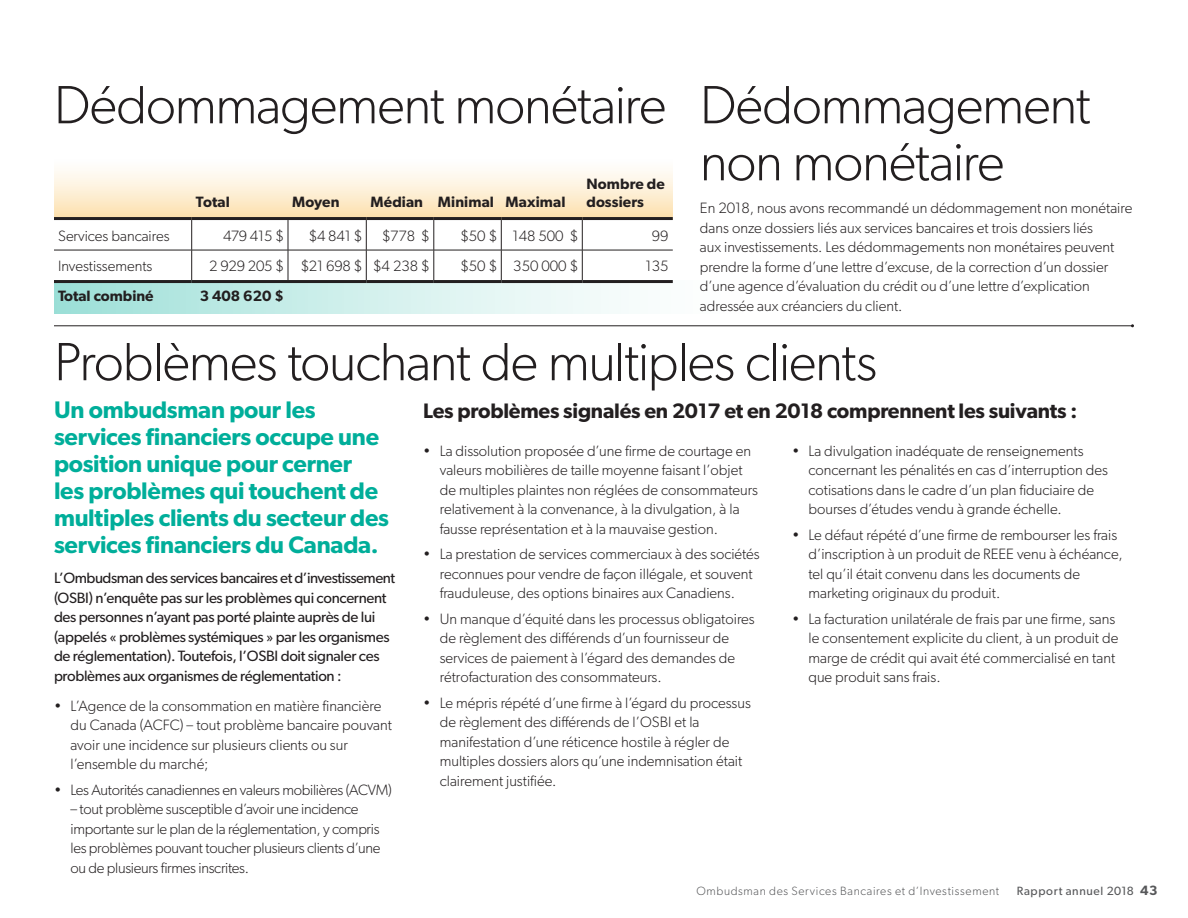
<style>
.page{position:relative;width:1188px;height:918px;background:#fff}
.page>*{position:absolute;margin:0;border:0;box-sizing:border-box;transform-origin:0 0}
.t1{font:300 54px/57px "Gibson";letter-spacing:-.02em;color:#231f20}
.t2{font:600 24px/27px "Gibson";letter-spacing:-.01em;color:#00ae9a}
.t3{font:600 21px "Gibson";letter-spacing:-.01em;color:#231f20}
.t4{font:300 15px/19.5px "Gibson";color:#231f20}
.t5{font:15px/19.5px "Gibson";letter-spacing:-.02em;color:#231f20}
.t6{font:300 15px/19.5px "Gibson";letter-spacing:-.02em;color:#231f20}
.t7{font:600 15px/18px "Gibson";letter-spacing:.005em;color:#231f20}
.t8{font:300 12px "Gibson";letter-spacing:.055em;color:#57585a}
.t9{font:12px "Gibson";letter-spacing:.055em;color:#57585a}
.s1{font-weight:600;font-size:13.5px}
</style>
<div class="page">
<div style="left:54px;top:156px;width:619px;height:64px;background:linear-gradient(to bottom,#fff,#fce0af)"></div>
<div style="left:54px;top:280px;width:711px;height:34px;background:linear-gradient(to right,#a1e1d9,#fff)"></div>
<hr style="left:54px;top:325px;width:1078px;height:1px;background:#231f20">
<hr style="left:191px;top:220px;width:1px;height:30px;background:#231f20">
<hr style="left:288px;top:220px;width:1px;height:30px;background:#231f20">
<hr style="left:366px;top:220px;width:1px;height:30px;background:#231f20">
<hr style="left:434px;top:220px;width:1px;height:30px;background:#231f20">
<hr style="left:501px;top:220px;width:1px;height:30px;background:#231f20">
<hr style="left:582px;top:220px;width:1px;height:30px;background:#231f20">
<hr style="left:54px;top:250px;width:138px;height:1px;background:#231f20">
<hr style="left:192px;top:250px;width:96px;height:1px;background:#231f20">
<hr style="left:191px;top:250px;width:1px;height:30px;background:#231f20">
<hr style="left:288px;top:250px;width:78px;height:1px;background:#231f20">
<hr style="left:288px;top:250px;width:1px;height:30px;background:#231f20">
<hr style="left:366px;top:250px;width:68px;height:1px;background:#231f20">
<hr style="left:366px;top:250px;width:1px;height:30px;background:#231f20">
<hr style="left:434px;top:250px;width:67px;height:1px;background:#231f20">
<hr style="left:434px;top:250px;width:1px;height:30px;background:#231f20">
<hr style="left:501px;top:250px;width:81px;height:1px;background:#231f20">
<hr style="left:501px;top:250px;width:1px;height:30px;background:#231f20">
<hr style="left:582px;top:250px;width:91px;height:1px;background:#231f20">
<hr style="left:582px;top:250px;width:1px;height:30px;background:#231f20">
<hr style="left:54px;top:217px;width:138px;height:3px;background:#231f20">
<hr style="left:192px;top:217px;width:96px;height:3px;background:#231f20">
<hr style="left:288px;top:217px;width:78px;height:3px;background:#231f20">
<hr style="left:366px;top:217px;width:68px;height:3px;background:#231f20">
<hr style="left:434px;top:217px;width:67px;height:3px;background:#231f20">
<hr style="left:501px;top:217px;width:81px;height:3px;background:#231f20">
<hr style="left:582px;top:217px;width:91px;height:3px;background:#231f20">
<hr style="left:54px;top:280px;width:138px;height:3px;background:#231f20">
<hr style="left:192px;top:280px;width:96px;height:3px;background:#231f20">
<hr style="left:288px;top:280px;width:78px;height:3px;background:#231f20">
<hr style="left:366px;top:280px;width:68px;height:3px;background:#231f20">
<hr style="left:434px;top:280px;width:67px;height:3px;background:#231f20">
<hr style="left:501px;top:280px;width:81px;height:3px;background:#231f20">
<hr style="left:582px;top:280px;width:91px;height:3px;background:#231f20">
<h1 class="t1" style="left:700px;top:76px;width:392px">Dédommagement non monétaire</h1>
<p class="t4" style="left:700px;top:198px;width:434px">En 2018, nous avons recommandé un dédommagement non monétaire dans onze dossiers liés aux services bancaires et trois dossiers liés<br>aux investissements. Les dédommagements non monétaires peuvent prendre la forme d’une lettre d’excuse, de la correction d’un dossier d’une agence d’évaluation du crédit ou d’une lettre d’explication adressée aux créanciers du client.</p>
<h1 class="t1" style="left:54px;top:333px;width:824px">Problèmes touchant de multiples clients</h1>
<h2 class="t2" style="left:54px;top:396px;width:337px">Un ombudsman pour les services financiers occupe une position unique pour cerner<br>les problèmes qui touchent de multiples clients du secteur des services financiers du Canada.</h2>
<p class="t5" style="left:54px;top:568px;width:343px">L’Ombudsman des services bancaires et d’investissement (OSBI) n’enquête pas sur les problèmes qui concernent des personnes n’ayant pas porté plainte auprès de lui (appelés « problèmes systémiques » par les organismes de réglementation). Toutefois, l’OSBI doit signaler ces problèmes aux organismes de réglementation :</p>
<p class="t4" style="left:70px;top:696px;width:323px;text-indent:-16px">• L’Agence de la consommation en matière financière du Canada (ACFC) – tout problème bancaire pouvant avoir une incidence sur plusieurs clients ou sur l’ensemble du marché;</p>
<p class="t6" style="left:54px;top:780px;width:339px">• Les Autorités canadiennes en valeurs mobilières (ACVM)</p>
<p class="t6" style="left:70px;top:799px;width:311px">– tout problème susceptible d’avoir une incidence importante sur le plan de la réglementation, y compris les problèmes pouvant toucher plusieurs clients d’une ou de plusieurs firmes inscrites.</p>
<h1 class="t1" style="left:54px;top:76px;width:614px">Dédommagement monétaire</h1>
<p class="t7" style="left:586px;top:174px;width:80px">Nombre de dossiers</p>
<p class="t7" style="left:196px;top:192px;width:36px">Total</p>
<p class="t7" style="left:292px;top:192px;width:49px">Moyen</p>
<p class="t7" style="left:370px;top:192px;width:197px">Médian Minimal Maximal</p>
<p class="t4" style="left:58px;top:226px;width:113px">Services bancaires</p>
<p class="t4" style="left:223px;top:226px;width:62px">479 415 $</p>
<p class="t4" style="left:309px;top:226px;width:55px">$4 841 $</p>
<p class="t4" style="left:382px;top:226px;width:49px">$778 $</p>
<p class="t4" style="left:461px;top:226px;width:119px">$50 $ 148 500 $</p>
<p class="t4" style="left:652px;top:226px;width:18px">99</p>
<p class="t4" style="left:58px;top:256px;width:96px">Investissements</p>
<p class="t4" style="left:209px;top:256px;width:222px">2 929 205 $ $21 698 $ $4 238 $</p>
<p class="t4" style="left:461px;top:256px;width:119px">$50 $ 350 000 $</p>
<p class="t4" style="left:646px;top:256px;width:25px">135</p>
<p class="t7" style="left:58px;top:287px;width:97px">Total combiné</p>
<p class="t7" style="left:200px;top:287px;width:85px">3 408 620 $</p>
<h3 class="t3" style="left:423px;top:398px;width:656px">Les problèmes signalés en 2017 et en 2018 comprennent les suivants :</h3>
<p class="t4" style="left:440px;top:441px;width:320px;text-indent:-16px">• La dissolution proposée d’une firme de courtage en valeurs mobilières de taille moyenne faisant l’objet de multiples plaintes non réglées de consommateurs relativement à la convenance, à la divulgation, à la fausse représentation et à la mauvaise gestion.</p>
<p class="t4" style="left:440px;top:544px;width:322px;text-indent:-16px">• La prestation de services commerciaux à des sociétés reconnues pour vendre de façon illégale, et souvent frauduleuse, des options binaires aux Canadiens.</p>
<p class="t4" style="left:440px;top:609px;width:317px;text-indent:-16px">• Un manque d’équité dans les processus obligatoires de règlement des différends d’un fournisseur de services de paiement à l’égard des demandes de rétrofacturation des consommateurs.</p>
<p class="t4" style="left:440px;top:693px;width:313px;text-indent:-16px">• Le mépris répété d’une firme à l’égard du processus de règlement des différends de l’OSBI et la manifestation d’une réticence hostile à régler de multiples dossiers alors qu’une indemnisation était clairement justifiée.</p>
<p class="t4" style="left:808px;top:441px;width:301px;text-indent:-16px">• La divulgation inadéquate de renseignements concernant les pénalités en cas d’interruption des cotisations dans le cadre d’un plan fiduciaire de bourses d’études vendu à grande échelle.</p>
<p class="t4" style="left:808px;top:525px;width:316px;text-indent:-16px">• Le défaut répété d’une firme de rembourser les frais d’inscription à un produit de REEE venu à échéance, tel qu’il était convenu dans les documents de marketing originaux du produit.</p>
<p class="t4" style="left:808px;top:609px;width:311px;text-indent:-16px">• La facturation unilatérale de frais par une firme, sans le consentement explicite du client, à un produit de marge de crédit qui avait été commercialisé en tant que produit sans frais.</p>
<p class="t8" style="left:697px;top:884px;width:304px">Ombudsman des Services Bancaires et d’Investissement</p>
<p class="t9" style="left:1017px;top:884px;width:142px">Rapport annuel 2018 <span class="s1">43</span></p>
</div>
